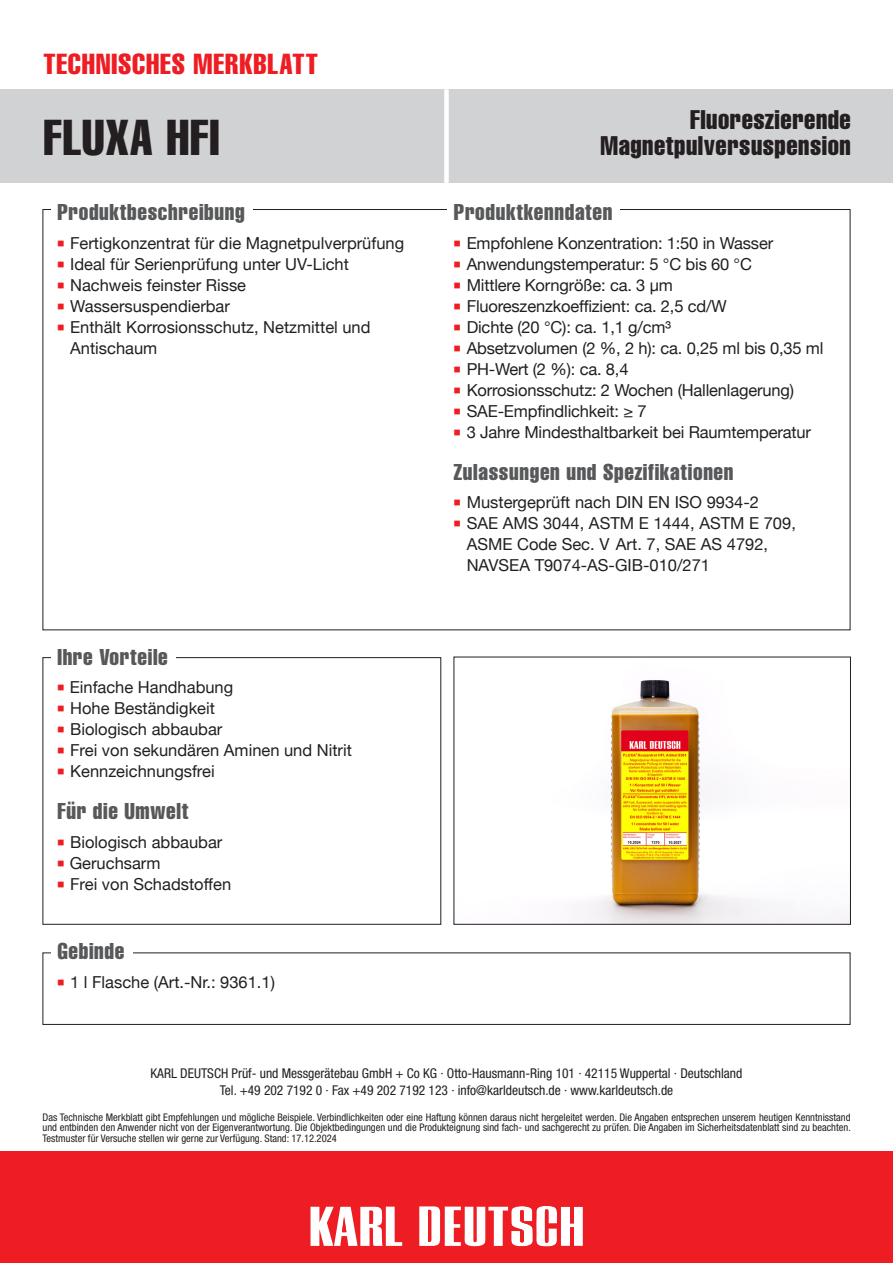
<style>
.page{position:relative;width:893px;height:1263px;background:#fff}
.page>*{position:absolute;margin:0;border:0;box-sizing:border-box;transform-origin:0 0}
.t1{font:extra-condensed 49.5px "Helvetica LT Pro";letter-spacing:.02em;color:#231f20}
.t2{font:extra-condensed 28.5px "Helvetica LT Pro";letter-spacing:.035em;color:#ee1d23}
.t3{font:extra-condensed 26.4px/26.4px "Helvetica LT Pro";letter-spacing:.02em;color:#231f20;text-align:right}
.t4{font:extra-condensed 22.5px "Helvetica LT Pro";letter-spacing:.03em;color:#57585a}
.t5{font:16.5px/21px "Helvetica Neue";color:#231f20}
.t6{font:condensed 13.5px/16.5px "Helvetica Neue LT Pro";color:#231f20;text-align:center}
.t7{font:condensed 10.5px/10.5px "Helvetica Neue LT Pro";color:#231f20;text-align:justify}
</style>
<div class="page">
<div style="left:0;top:89px;width:893px;height:94px;background:#d1d2d4"></div>
<div style="left:0;top:1151px;width:893px;height:112px;background:#ee1d23"></div>
<svg style="left:310px;top:1206px;width:273px;height:41px"></svg>
<div style="left:444px;top:89px;width:5px;height:94px;background:#fff"></div>
<div style="left:43px;top:952px;width:807px;height:73px;border:1px solid #231f20"></div>
<div style="left:43px;top:657px;width:398px;height:268px;border:1px solid #231f20"></div>
<img style="left:578px;top:680px;width:271px;height:243px">
<div style="left:454px;top:657px;width:397px;height:268px;border:1px solid #231f20"></div>
<div style="left:51px;top:648px;width:125px;height:23px;background:#fff"></div>
<div style="left:51px;top:943px;width:81px;height:23px;background:#fff"></div>
<h2 class="t2" style="left:43px;top:46px;width:276px">TECHNISCHES MERKBLATT</h2>
<h1 class="t1" style="left:43px;top:106px;width:178px">FLUXA HFI</h1>
<h3 class="t3" style="left:600px;top:106px;width:252px">Fluoreszierende<br>Magnetpulversuspension</h3>
<h3 class="t4" style="left:57px;top:198px;width:189px">Produktbeschreibung</h3>
<p class="t5" style="left:70px;top:233px;width:336px">Fertigkonzentrat für die Magnetpulverprüfung<br>Ideal für Serienprüfung unter UV-Licht<br>Nachweis feinster Risse<br>Wassersuspendierbar<br>Enthält Korrosionsschutz, Netzmittel und<br>Antischaum</p>
<h3 class="t4" style="left:57px;top:642px;width:112px">Ihre Vorteile</h3>
<p class="t5" style="left:70px;top:678px;width:284px">Einfache Handhabung<br>Hohe Beständigkeit<br>Biologisch abbaubar<br>Frei von sekundären Aminen und Nitrit<br>Kennzeichnungsfrei</p>
<h3 class="t4" style="left:57px;top:797px;width:132px">Für die Umwelt</h3>
<p class="t5" style="left:70px;top:832px;width:163px">Biologisch abbaubar<br>Geruchsarm<br>Frei von Schadstoffen</p>
<h3 class="t4" style="left:57px;top:937px;width:69px">Gebinde</h3>
<p class="t5" style="left:70px;top:972px;width:206px">1 l Flasche (Art.-Nr.: 9361.1)</p>
<h3 class="t4" style="left:454px;top:198px;width:160px">Produktkenndaten</h3>
<p class="t5" style="left:467px;top:233px;width:358px">Empfohlene Konzentration: 1:50 in Wasser Anwendungstemperatur: 5 °C bis 60 °C<br>Mittlere Korngröße: ca. 3 µm Fluoreszenzkoeffizient: ca. 2,5 cd/W<br>Dichte (20 °C): ca. 1,1 g/cm³<br>Absetzvolumen (2 %, 2 h): ca. 0,25 ml bis 0,35 ml PH-Wert (2 %): ca. 8,4<br>Korrosionsschutz: 2 Wochen (Hallenlagerung)<br>SAE-Empfindlichkeit: ≥ 7<br>3 Jahre Mindesthaltbarkeit bei Raumtemperatur</p>
<h3 class="t4" style="left:454px;top:457px;width:281px">Zulassungen und Spezifikationen</h3>
<p class="t5" style="left:467px;top:493px;width:331px">Mustergeprüft nach DIN EN ISO 9934-2<br>SAE AMS 3044, ASTM E 1444, ASTM E 709, ASME Code Sec. V Art. 7, SAE AS 4792, NAVSEA T9074-AS-GIB-010/271</p>
<p class="t6" style="left:151px;top:1065px;width:593px">KARL DEUTSCH Prüf- und Messgerätebau GmbH + Co KG · Otto-Hausmann-Ring 101 · 42115 Wuppertal · Deutschland<br>Tel. +49 202 7192 0 · Fax +49 202 7192 123 · info@karldeutsch.de · www.karldeutsch.de</p>
<p class="t7" style="left:43px;top:1111px;width:810px">Das Technische Merkblatt gibt Empfehlungen und mögliche Beispiele. Verbindlichkeiten oder eine Haftung können daraus nicht hergeleitet werden. Die Angaben entsprechen unserem heutigen Kenntnisstand und entbinden den Anwender nicht von der Eigenverantwortung. Die Objektbedingungen und die Produkteignung sind fach- und sachgerecht zu prüfen. Die Angaben im Sicherheitsdatenblatt sind zu beachten.<br>Testmuster für Versuche stellen wir gerne zur Verfügung. Stand: 17.12.2024</p>
</div>
